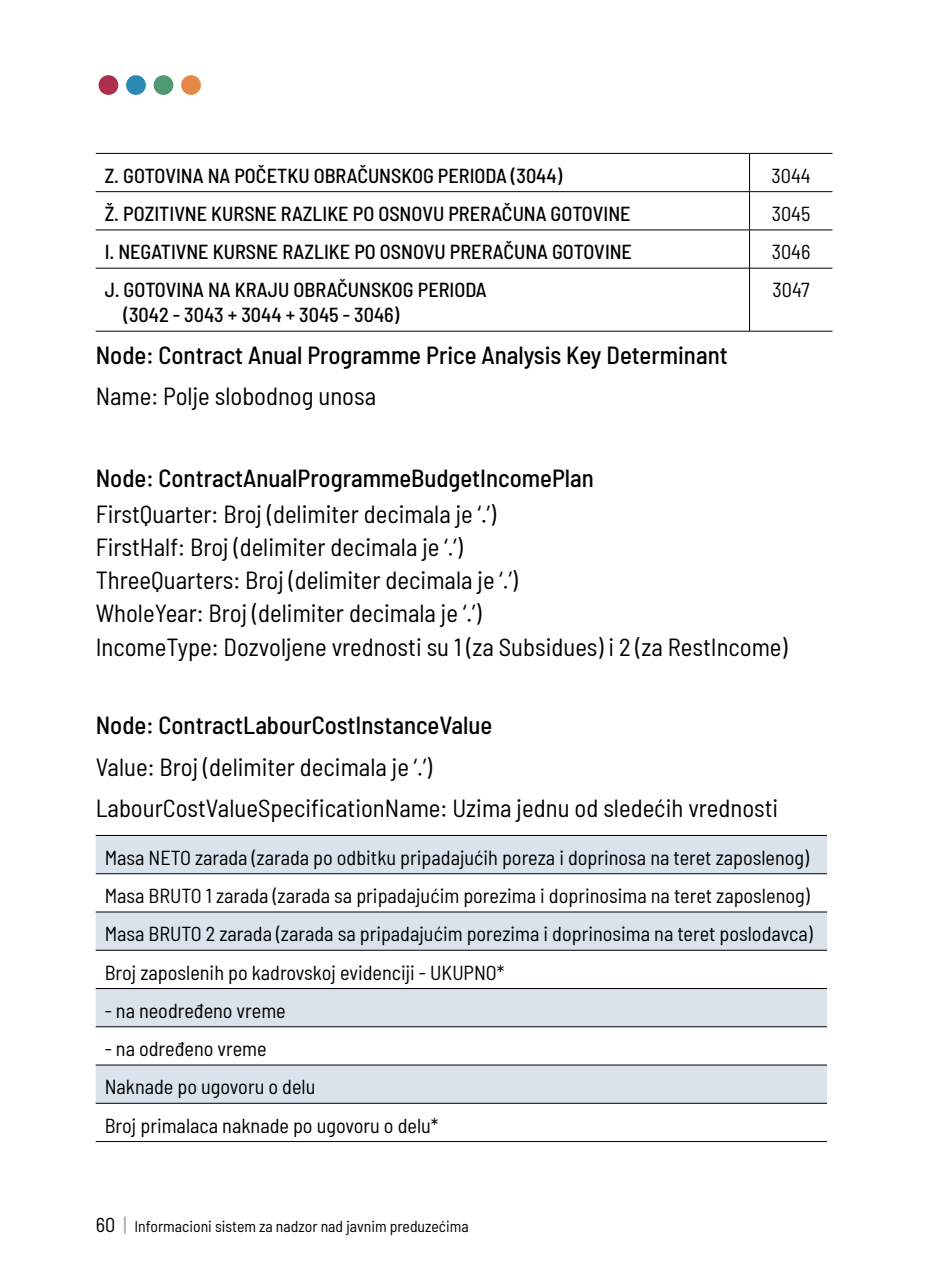
<style>
.page{position:relative;width:925px;height:1276px;background:#fff}
.page>*{position:absolute;margin:0;border:0;box-sizing:border-box;transform-origin:0 0}
.t1{font:semi-condensed 24.75px/33.1px "Barlow";color:#000}
.t2{font:500 semi-condensed 24.75px "Barlow";color:#000}
.t3{font:semi-condensed 20.25px/38.2px "Barlow";color:#000}
.t4{font:500 semi-condensed 20.25px/24.8px "Barlow";color:#000}
.t5{font:semi-condensed 15.75px "Barlow";color:#000}
.s1{font-size:20.25px}
.s2{font-size:20.25px;color:#9d9d9c}
</style>
<div class="page">
<div style="left:180px;top:74px;width:22px;height:22px;background:#e68847;border-radius:50%"></div>
<div style="left:178px;top:72px;width:26px;height:26px;border:3px solid #fff;border-radius:50%"></div>
<div style="left:152px;top:74px;width:23px;height:22px;background:#509871;border-radius:50%"></div>
<div style="left:151px;top:72px;width:25px;height:26px;border:3px solid #fff;border-radius:50%"></div>
<div style="left:125px;top:74px;width:22px;height:22px;background:#2a8ab4;border-radius:50%"></div>
<div style="left:123px;top:72px;width:26px;height:26px;border:3px solid #fff;border-radius:50%"></div>
<div style="left:97px;top:74px;width:23px;height:22px;background:#ad2f4d;border-radius:50%"></div>
<div style="left:96px;top:72px;width:25px;height:26px;border:3px solid #fff;border-radius:50%"></div>
<hr style="left:96px;top:153px;width:653px;height:1px;background:#000">
<hr style="left:749px;top:153px;width:83px;height:1px;background:#000">
<hr style="left:749px;top:154px;width:1px;height:37px;background:#000">
<hr style="left:96px;top:191px;width:653px;height:1px;background:#000">
<hr style="left:749px;top:191px;width:83px;height:1px;background:#000">
<hr style="left:749px;top:192px;width:1px;height:38px;background:#000">
<hr style="left:96px;top:229px;width:653px;height:1px;background:#000">
<hr style="left:749px;top:229px;width:83px;height:1px;background:#000">
<hr style="left:749px;top:230px;width:1px;height:38px;background:#000">
<hr style="left:96px;top:268px;width:653px;height:1px;background:#000">
<hr style="left:749px;top:268px;width:83px;height:1px;background:#000">
<hr style="left:749px;top:268px;width:1px;height:63px;background:#000">
<hr style="left:96px;top:331px;width:653px;height:1px;background:#000">
<hr style="left:749px;top:331px;width:83px;height:1px;background:#000">
<svg style="left:96px;top:836px;width:731px;height:267px;fill:#dae2eb"></svg>
<hr style="left:96px;top:835px;width:731px;height:1px;background:#000">
<hr style="left:96px;top:873px;width:731px;height:1px;background:#000">
<hr style="left:96px;top:911px;width:731px;height:1px;background:#000">
<hr style="left:96px;top:950px;width:731px;height:1px;background:#000">
<hr style="left:96px;top:988px;width:731px;height:1px;background:#000">
<hr style="left:96px;top:1026px;width:731px;height:1px;background:#000">
<hr style="left:96px;top:1064px;width:731px;height:1px;background:#000">
<hr style="left:96px;top:1103px;width:731px;height:1px;background:#000">
<hr style="left:96px;top:1141px;width:731px;height:1px;background:#000">
<p class="t4" style="left:105px;top:161px;width:459px">Z. GOTOVINA NA POČETKU OBRAČUNSKOG PERIODA (3044)</p>
<p class="t3" style="left:771px;top:155px;width:41px">3044</p>
<p class="t4" style="left:105px;top:200px;width:527px">Ž. POZITIVNE KURSNE RAZLIKE PO OSNOVU PRERAČUNA GOTOVINE</p>
<p class="t3" style="left:772px;top:193px;width:40px">3045</p>
<p class="t4" style="left:105px;top:238px;width:529px">I. NEGATIVNE KURSNE RAZLIKE PO OSNOVU PRERAČUNA GOTOVINE</p>
<p class="t3" style="left:772px;top:231px;width:40px">3046</p>
<p class="t4" style="left:124px;top:276px;width:365px;text-indent:-19px">J. GOTOVINA NA KRAJU OBRAČUNSKOG PERIODA (3042 - 3043 + 3044 + 3045 - 3046)</p>
<p class="t3" style="left:772px;top:269px;width:39px">3047</p>
<p class="t2" style="left:96px;top:337px;width:633px">Node: Contract Anual Programme Price Analysis Key Determinant</p>
<p class="t1" style="left:96px;top:377px;width:282px">Name: Polje slobodnog unosa</p>
<p class="t2" style="left:96px;top:460px;width:500px">Node: ContractAnualProgrammeBudgetIncomePlan</p>
<p class="t1" style="left:96px;top:496px;width:693px">FirstQuarter: Broj (delimiter decimala je ‘.’)<br>FirstHalf: Broj (delimiter decimala je ‘.’)<br>ThreeQuarters: Broj (delimiter decimala je ‘.’)<br>WholeYear: Broj (delimiter decimala je ‘.’)<br>IncomeType: Dozvoljene vrednosti su 1 (za Subsidues) i 2 (za RestIncome)</p>
<p class="t2" style="left:96px;top:707px;width:398px">Node: ContractLabourCostInstanceValue</p>
<p class="t1" style="left:96px;top:744px;width:684px;line-height:40.9px">Value: Broj (delimiter decimala je ‘.’)<br>LabourCostValueSpecificationName: Uzima jednu od sledećih vrednosti</p>
<p class="t3" style="left:105px;top:837px;width:709px">Masa NETO zarada (zarada po odbitku pripadajućih poreza i doprinosa na teret zaposlenog)<br>Masa BRUTO 1 zarada (zarada sa pripadajućim porezima i doprinosima na teret zaposlenog)<br>Masa BRUTO 2 zarada (zarada sa pripadajućim porezima i doprinosima na teret poslodavca)<br>Broj zaposlenih po kadrovskoj evidenciji - UKUPNO*</p>
<p class="t3" style="left:105px;top:990px;width:183px">- na neodređeno vreme</p>
<p class="t3" style="left:105px;top:1028px;width:335px">- na određeno vreme<br>Naknade po ugovoru o delu<br>Broj primalaca naknade po ugovoru o delu*</p>
<p class="t5" style="left:96px;top:1214px;width:375px"><span class="s1">60</span> <span class="s2">|</span> Informacioni sistem za nadzor nad javnim preduzećima</p>
</div>
